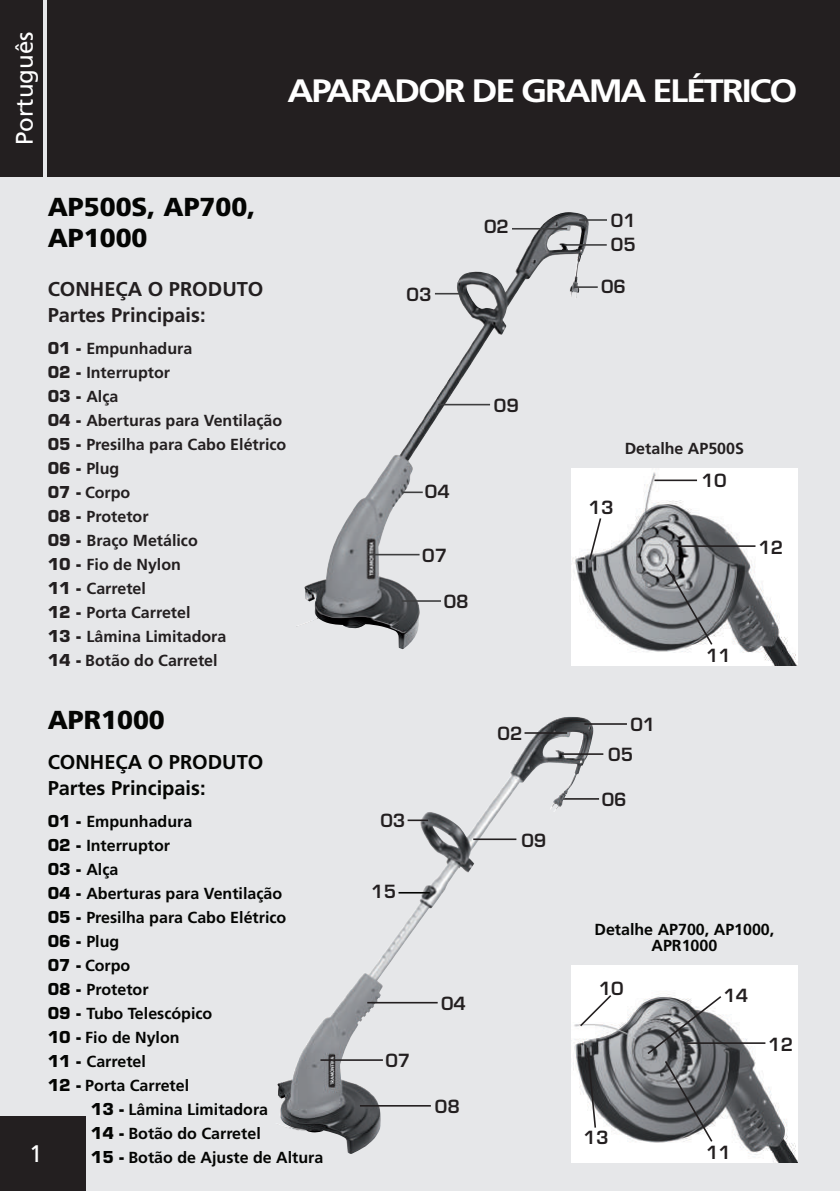
<style>
.page{position:relative;width:840px;height:1191px;background:#fff}
.page>*{position:absolute;margin:0;border:0;box-sizing:border-box;transform-origin:0 0}
.t1{font:700 32.4px "Frutiger";letter-spacing:-.06em;color:#fff;scale:1.11 1}
.t2{font:900 26px/31.2px "Frutiger";color:#040503}
.t3{font:24px "Frutiger";color:#fff}
.t4{font:700 20px/26px "Frutiger";color:#040503}
.t5{font:700 20px/26px "Frutiger";color:#231f20}
.t6{font:600 17.6px/24.2px "Eurostile";color:#231f20}
.t7{font:700 16px/24px "Frutiger";color:#040503}
.t8{font:700 16px/24px "Frutiger";color:#231f20}
.s1{font-family:"Eurostile"}
</style>
<div class="page">
<div style="left:0;top:0;width:839px;height:1191px;background:#e6e7e9"></div>
<div style="left:0;top:1116px;width:85px;height:75px;background:#231f20"></div>
<div style="left:0;top:0;width:43px;height:177px;background:#231f20"></div>
<div style="left:48px;top:0;width:791px;height:177px;background:#231f20"></div>
<hr style="left:557px;top:798px;width:41px;height:1px;background:#231f20">
<img style="left:277px;top:717px;width:299px;height:437px">
<hr style="left:584px;top:723px;width:42px;height:2px;background:#231f20">
<hr style="left:524px;top:732px;width:42px;height:2px;background:#231f20">
<hr style="left:407px;top:819px;width:21px;height:2px;background:#231f20">
<hr style="left:367px;top:1002px;width:70px;height:1px;background:#231f20">
<hr style="left:560px;top:753px;width:43px;height:2px;background:#231f20">
<hr style="left:320px;top:1059px;width:62px;height:1px;background:#231f20">
<hr style="left:360px;top:1105px;width:70px;height:1px;background:#231f20">
<hr style="left:473px;top:838px;width:43px;height:2px;background:#231f20">
<hr style="left:398px;top:892px;width:31px;height:1px;background:#040503">
<img style="left:296px;top:212px;width:271px;height:437px">
<hr style="left:511px;top:228px;width:56px;height:1px;background:#3e3e3f">
<hr style="left:579px;top:219px;width:27px;height:2px;background:#3e3e3f">
<hr style="left:564px;top:244px;width:42px;height:2px;background:#3e3e3f">
<hr style="left:573px;top:286px;width:24px;height:2px;background:#3e3e3f">
<svg style="left:434px;top:293px;width:28px;height:1px"></svg>
<hr style="left:402px;top:491px;width:20px;height:2px;background:#3e3e3f">
<hr style="left:367px;top:554px;width:52px;height:1px;background:#3e3e3f">
<hr style="left:401px;top:600px;width:39px;height:2px;background:#3e3e3f">
<hr style="left:438px;top:404px;width:52px;height:1px;background:#3e3e3f">
<img style="left:571px;top:468px;width:226px;height:197px">
<hr style="left:654px;top:479px;width:42px;height:2px;background:#231f20">
<svg style="left:663px;top:562px;width:50px;height:84px;background:#85878b"></svg>
<hr style="left:676px;top:545px;width:79px;height:2px;background:#231f20">
<svg style="left:587px;top:516px;width:15px;height:45px"></svg>
<div style="left:571px;top:965px;width:226px;height:197px;background:#fff"></div>
<img style="left:571px;top:999px;width:226px;height:163px">
<svg style="left:578px;top:995px;width:34px;height:33px"></svg>
<svg style="left:645px;top:994px;width:77px;height:149px;background:#7e7f82"></svg>
<hr style="left:686px;top:1042px;width:79px;height:2px;background:#231f20">
<svg style="left:585px;top:1046px;width:11px;height:83px"></svg>
<h3 class="t3" style="left:10px;top:145px;width:115px;rotate:-90deg">Português</h3>
<h1 class="t1" style="left:287px;top:72px;width:460px">APARADOR DE GRAMA ELÉTRICO</h1>
<h2 class="t2" style="left:48px;top:191px;width:209px">AP500S, AP700,<br>AP1000</h2>
<p class="t5" style="left:48px;top:276px;width:159px">conheça o produto<br>Partes Principais:</p>
<p class="t8" style="left:48px;top:336px;width:240px"><span class="s1">01 -</span> Empunhadura<br><span class="s1">02 -</span> Interruptor<br><span class="s1">03 -</span> Alça<br><span class="s1">04 -</span> Aberturas para Ventilação<br><span class="s1">05 -</span> Presilha para Cabo Elétrico<br><span class="s1">06 -</span> Plug<br><span class="s1">07 -</span> Corpo<br><span class="s1">08 -</span> Protetor<br><span class="s1">09 -</span> Braço Metálico<br><span class="s1">10 -</span> Fio de Nylon<br><span class="s1">11 -</span> Carretel<br><span class="s1">12 -</span> Porta Carretel<br><span class="s1">13 -</span> Lâmina Limitadora<br><span class="s1">14 -</span> Botão do Carretel</p>
<h3 class="t3" style="left:29px;top:1139px;width:15px">1</h3>
<h2 class="t2" style="left:48px;top:703px;width:119px">APR1000</h2>
<p class="t4" style="left:48px;top:748px;width:159px">conheça o produto<br>Partes Principais:</p>
<p class="t7" style="left:48px;top:809px;width:240px"><span class="s1">01 -</span> Empunhadura<br><span class="s1">02 -</span> Interruptor<br><span class="s1">03 -</span> Alça<br><span class="s1">04 -</span> Aberturas para Ventilação<br><span class="s1">05 -</span> Presilha para Cabo Elétrico<br><span class="s1">06 -</span> Plug<br><span class="s1">07 -</span> Corpo<br><span class="s1">08 -</span> Protetor<br><span class="s1">09 -</span> Tubo Telescópico<br><span class="s1">10 -</span> Fio de Nylon<br><span class="s1">11 -</span> Carretel<br><span class="s1">12 -</span> Porta Carretel</p>
<p class="t7" style="left:91px;top:1097px;width:234px"><span class="s1">13 -</span> Lâmina Limitadora<br><span class="s1">14 -</span> Botão do Carretel<br><span class="s1">15 -</span> Botão de Ajuste de Altura</p>
<p class="t6" style="left:406px;top:282px;width:26px">03</p>
<p class="t6" style="left:484px;top:214px;width:26px">02</p>
<p class="t6" style="left:610px;top:208px;width:26px">01<br>05</p>
<p class="t6" style="left:600px;top:275px;width:26px">06</p>
<p class="t6" style="left:493px;top:393px;width:26px">09</p>
<p class="t6" style="left:424px;top:480px;width:26px">04</p>
<p class="t6" style="left:422px;top:543px;width:26px">07</p>
<p class="t6" style="left:443px;top:589px;width:26px">08</p>
<p class="t6" style="left:380px;top:808px;width:26px">03</p>
<p class="t6" style="left:371px;top:879px;width:26px">15</p>
<p class="t6" style="left:497px;top:721px;width:26px">02</p>
<p class="t6" style="left:521px;top:828px;width:26px">09</p>
<p class="t6" style="left:385px;top:1048px;width:26px">07</p>
<p class="t6" style="left:441px;top:991px;width:26px">04</p>
<p class="t6" style="left:434px;top:1094px;width:26px">08</p>
<p class="t8" style="left:624px;top:436px;width:121px">Detalhe AP500S</p>
<p class="t6" style="left:588px;top:495px;width:26px">13</p>
<p class="t6" style="left:630px;top:712px;width:26px">01</p>
<p class="t6" style="left:608px;top:742px;width:26px">05</p>
<p class="t6" style="left:601px;top:787px;width:26px">06</p>
<p class="t6" style="left:701px;top:468px;width:26px">10</p>
<p class="t6" style="left:757px;top:535px;width:26px">12</p>
<p class="t6" style="left:705px;top:643px;width:26px">11</p>
<p class="t7" style="left:594px;top:921px;width:181px;line-height:16px;text-align:center">Detalhe AP700, AP1000,<br>APR1000</p>
<p class="t6" style="left:598px;top:976px;width:26px">10</p>
<p class="t6" style="left:723px;top:983px;width:26px">14</p>
<p class="t6" style="left:583px;top:1125px;width:26px">13</p>
<p class="t6" style="left:705px;top:1139px;width:26px">11</p>
<p class="t6" style="left:767px;top:1032px;width:26px">12</p>
</div>
